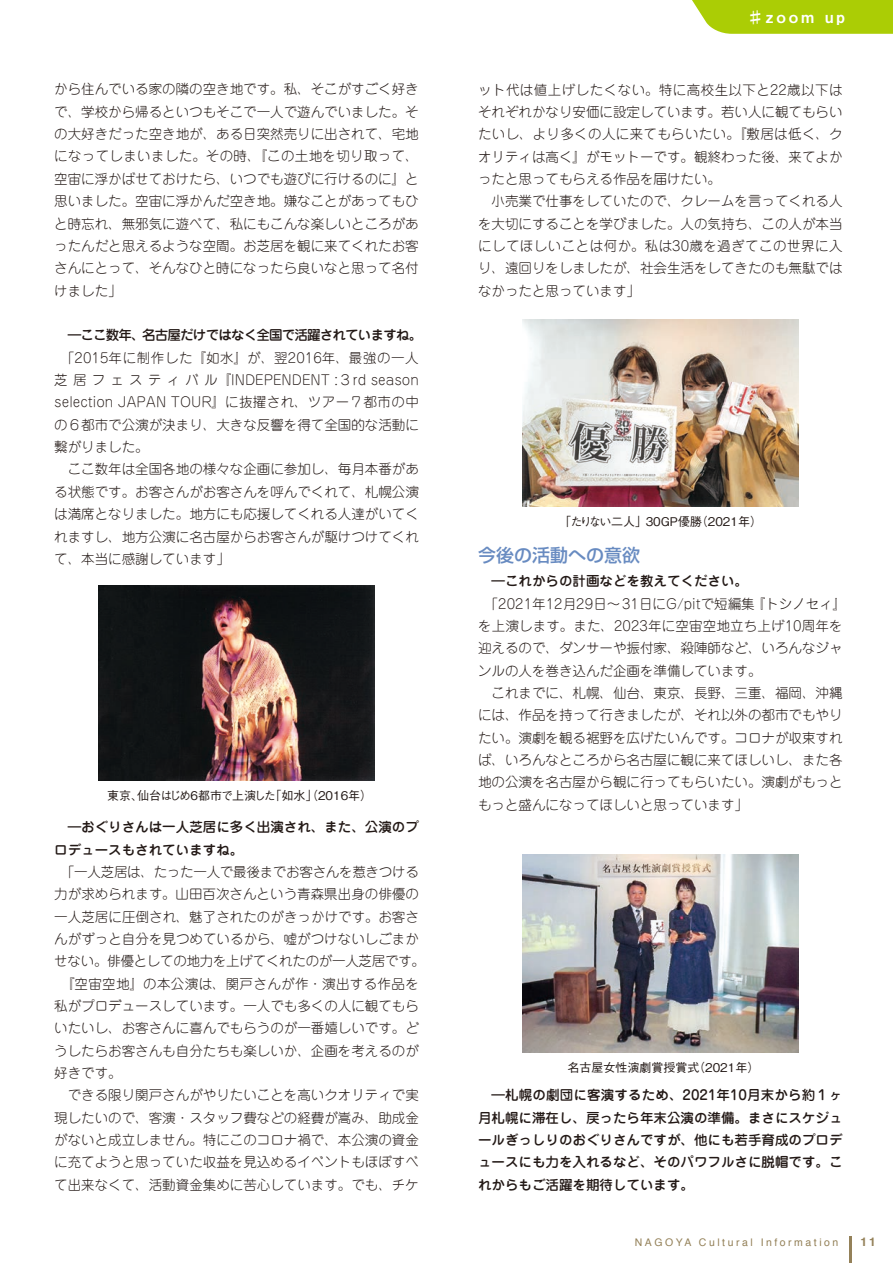
<style>
.page{position:relative;width:893px;height:1263px;background:#fff}
.page>*{position:absolute;margin:0;border:0;box-sizing:border-box;transform-origin:0 0}
.t1{font:500 18px "Shin Go Pro";color:#688bc1}
.t2{font:15px "Midashi Go Pro MB31";letter-spacing:.19em;color:#fff}
.t3{font:300 13.5px/22.4px "Jun 101 Pro";color:#231916;text-align:justify}
.t4{font:500 13.5px/22.4px "Jun 34 Pro";color:#231916}
.t5{font:300 13.5px "Jun 101 Pro";letter-spacing:-.02em;color:#231916}
.t6{font:500 13.5px "Jun 34 Pro";letter-spacing:-.06em;color:#231916}
.t7{font:300 13.5px "Jun 101 Pro";letter-spacing:.03em;color:#231916}
.t8{font:500 12px "Gothic BBB Pr 5";color:#231916}
.t9{font:700 12px "Helvetica";color:#948159}
.t10{font:10.5px "Helvetica";letter-spacing:.24em;color:#948159}
</style>
<div class="page">
<img style="left:522px;top:854px;width:276px;height:199px">
<img style="left:522px;top:320px;width:276px;height:187px">
<img style="left:98px;top:586px;width:277px;height:195px">
<svg style="left:692px;top:0;width:201px;height:34px;background:#b0d015"></svg>
<hr style="left:849px;top:1236px;width:2px;height:27px;background:#948159">
<p class="t3" style="left:54px;top:77px;width:366px">から住んでいる家の隣の空き地です。私、そこがすごく好きで、学校から帰るといつもそこで一人で遊んでいました。その大好きだった空き地が、ある日突然売りに出されて、宅地になってしまいました。その時、『この土地を切り取って、空宙に浮かばせておけたら、いつでも遊びに行けるのに』と思いました。空宙に浮かんだ空き地。嫌なことがあってもひと時忘れ、無邪気に遊べて、私にもこんな楽しいところがあったんだと思えるような空間。お芝居を観に来てくれたお客さんにとって、そんなひと時になったら良いなと思って名付けました」</p>
<p class="t6" style="left:68px;top:324px;width:356px">―ここ数年、名古屋だけではなく全国で活躍されていますね。</p>
<p class="t3" style="left:54px;top:345px;width:366px;text-indent:7px">「2015年に制作した『如水』が、翌2016年、最強の一人芝居フェスティバル『INDEPENDENT :３rd season selection JAPAN TOUR』に抜擢され、ツアー７都市の中の６都市で公演が決まり、大きな反響を得て全国的な活動に繋がりました。</p>
<p class="t3" style="left:54px;top:457px;width:366px;text-indent:14px">ここ数年は全国各地の様々な企画に参加し、毎月本番がある状態です。お客さんがお客さんを呼んでくれて、札幌公演は満席となりました。地方にも応援してくれる人達がいてくれますし、地方公演に名古屋からお客さんが駆けつけてくれて、本当に感謝しています」</p>
<p class="t8" style="left:107px;top:786px;width:267px">東京、仙台はじめ6都市で上演した「如水」（2016年）</p>
<p class="t4" style="left:54px;top:814px;width:366px;text-indent:14px">―おぐりさんは一人芝居に多く出演され、また、公演のプロデュースもされていますね。</p>
<p class="t5" style="left:61px;top:861px;width:359px">「一人芝居は、たった一人で最後までお客さんを惹きつける</p>
<p class="t3" style="left:54px;top:881px;width:366px">力が求められます。山田百次さんという青森県出身の俳優の</p>
<p class="t3" style="left:54px;top:904px;width:366px">一人芝居に圧倒され、魅了されたのがきっかけです。お客さ</p>
<p class="t3" style="left:54px;top:926px;width:366px">んがずっと自分を見つめているから、嘘がつけないしごまか</p>
<p class="t5" style="left:54px;top:950px;width:372px">せない。俳優としての地力を上げてくれたのが一人芝居です。</p>
<p class="t7" style="left:61px;top:973px;width:359px">『空宙空地』の本公演は、関戸さんが作・演出する作品を</p>
<p class="t3" style="left:54px;top:993px;width:366px">私がプロデュースしています。一人でも多くの人に観てもら</p>
<p class="t3" style="left:54px;top:1015px;width:366px">いたいし、お客さんに喜んでもらうのが一番嬉しいです。ど</p>
<p class="t3" style="left:54px;top:1038px;width:366px">うしたらお客さんも自分たちも楽しいか、企画を考えるのが</p>
<p class="t3" style="left:54px;top:1060px;width:69px">好きです。</p>
<p class="t3" style="left:68px;top:1082px;width:353px">できる限り関戸さんがやりたいことを高いクオリティで実</p>
<p class="t3" style="left:54px;top:1105px;width:366px">現したいので、客演・スタッフ費などの経費が嵩み、助成金</p>
<p class="t3" style="left:54px;top:1127px;width:366px">がないと成立しません。特にこのコロナ禍で、本公演の資金</p>
<p class="t3" style="left:54px;top:1149px;width:366px">に充てようと思っていた収益を見込めるイベントもほぼすべ</p>
<p class="t3" style="left:54px;top:1172px;width:366px">て出来なくて、活動資金集めに苦心しています。でも、チケ</p>
<p class="t2" style="left:748px;top:5px;width:99px">♯zoom up</p>
<p class="t3" style="left:478px;top:77px;width:366px">ット代は値上げしたくない。特に高校生以下と22歳以下はそれぞれかなり安価に設定しています。若い人に観てもらいたいし、より多くの人に来てもらいたい。『敷居は低く、クオリティは高く』がモットーです。観終わった後、来てよかったと思ってもらえる作品を届けたい。</p>
<p class="t3" style="left:478px;top:188px;width:366px;text-indent:14px">小売業で仕事をしていたので、クレームを言ってくれる人を大切にすることを学びました。人の気持ち、この人が本当にしてほしいことは何か。私は30歳を過ぎてこの世界に入り、遠回りをしましたが、社会生活をしてきたのも無駄ではなかったと思っています」</p>
<p class="t8" style="left:559px;top:512px;width:204px">「たりない二人」30GP優勝（2021年）</p>
<h1 class="t1" style="left:478px;top:540px;width:163px">今後の活動への意欲</h1>
<p class="t4" style="left:491px;top:568px;width:258px">―これからの計画などを教えてください。</p>
<p class="t3" style="left:478px;top:591px;width:370px;text-align:left;text-indent:7px">「2021年12月29日～31日にG/pitで短編集『トシノセィ』を上演します。また、2023年に空宙空地立ち上げ10周年を迎えるので、ダンサーや振付家、殺陣師など、いろんなジャンルの人を巻き込んだ企画を準備しています。</p>
<p class="t3" style="left:478px;top:680px;width:366px;text-indent:14px">これまでに、札幌、仙台、東京、長野、三重、福岡、沖縄には、作品を持って行きましたが、それ以外の都市でもやりたい。演劇を観る裾野を広げたいんです。コロナが収束すれば、いろんなところから名古屋に観に来てほしいし、また各地の公演を名古屋から観に行ってもらいたい。演劇がもっともっと盛んになってほしいと思っています」</p>
<p class="t8" style="left:567px;top:1057px;width:193px">名古屋女性演劇賞授賞式（2021年）</p>
<p class="t4" style="left:478px;top:1083px;width:366px;text-align:justify;text-indent:14px">―札幌の劇団に客演するため、2021年10月末から約１ヶ月札幌に滞在し、戻ったら年末公演の準備。まさにスケジュールぎっしりのおぐりさんですが、他にも若手育成のプロデュースにも力を入れるなど、そのパワフルさに脱帽です。これからもご活躍を期待しています。</p>
<p class="t10" style="left:635px;top:1234px;width:205px">NAGOYA Cultural Information</p>
<p class="t9" style="left:860px;top:1232px;width:17px">11</p>
</div>
